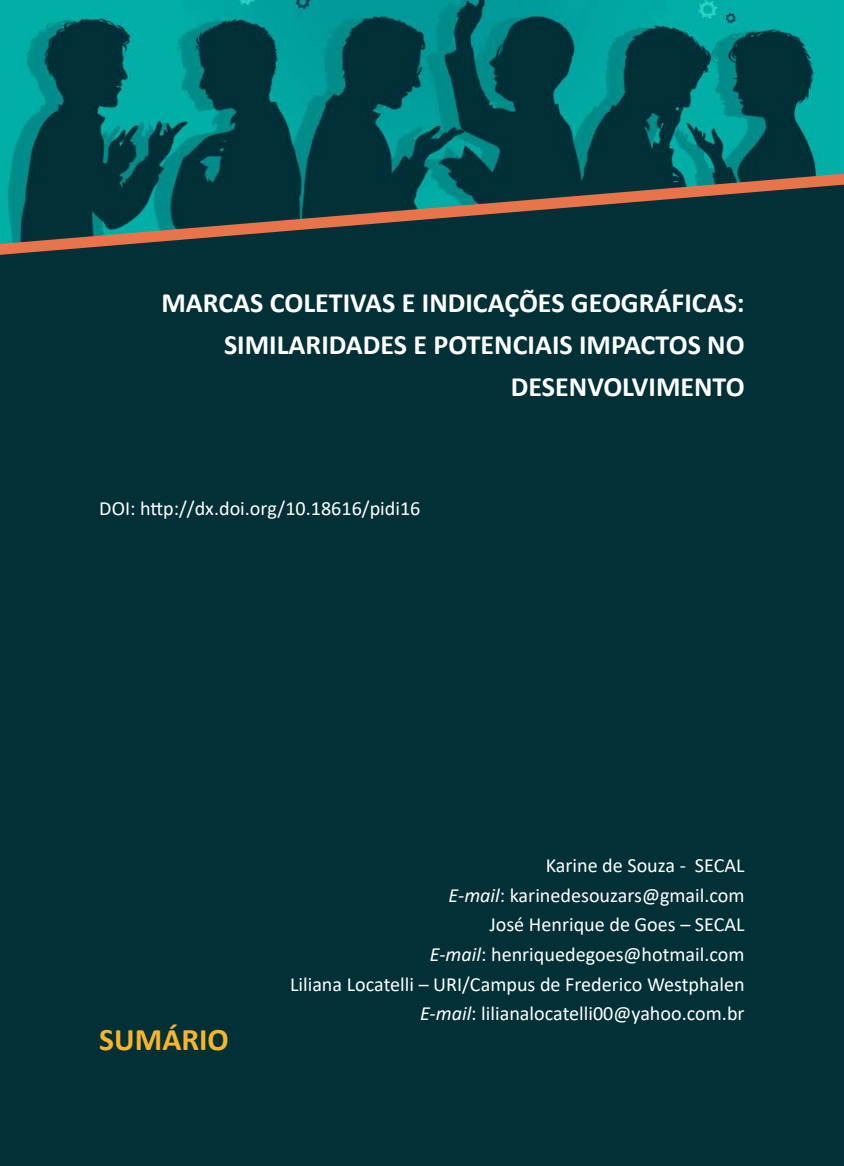
<style>
.page{position:relative;width:844px;height:1166px;background:#fff}
.page>*{position:absolute;margin:0;border:0;box-sizing:border-box;transform-origin:0 0}
.t1{font:700 31.5px "Calibri";color:#fab42b}
.t2{font:700 28px/42px "Calibri";color:#fff;text-align:right}
.t3{font:20.12px/29.8px "Calibri";color:#fff;text-align:right}
.s1{font-style:italic}
</style>
<div class="page">
<img style="left:0;top:0;width:843px;height:1166px">
<img style="left:0;top:174px;width:843px;height:81px">
<h2 class="t2" style="left:161px;top:281px;width:584px">MARCAS COLETIVAS E INDICAÇÕES GEOGRÁFICAS:<br>SIMILARIDADES E POTENCIAIS IMPACTOS NO<br>DESENVOLVIMENTO</h2>
<p class="t3" style="left:99px;top:493px;width:322px">DOI: http://dx.doi.org/10.18616/pidi16</p>
<h1 class="t1" style="left:99px;top:1017px;width:131px">SUMÁRIO</h1>
<p class="t3" style="left:290px;top:850px;width:456px">Karine de Souza - SECAL<br><span class="s1">E-mail</span>: karinedesouzars@gmail.com<br>José Henrique de Goes – SECAL<br><span class="s1">E-mail</span>: henriquedegoes@hotmail.com<br>Liliana Locatelli – URI/Campus de Frederico Westphalen <span class="s1">E-mail</span>: lilianalocatelli00@yahoo.com.br</p>
</div>
